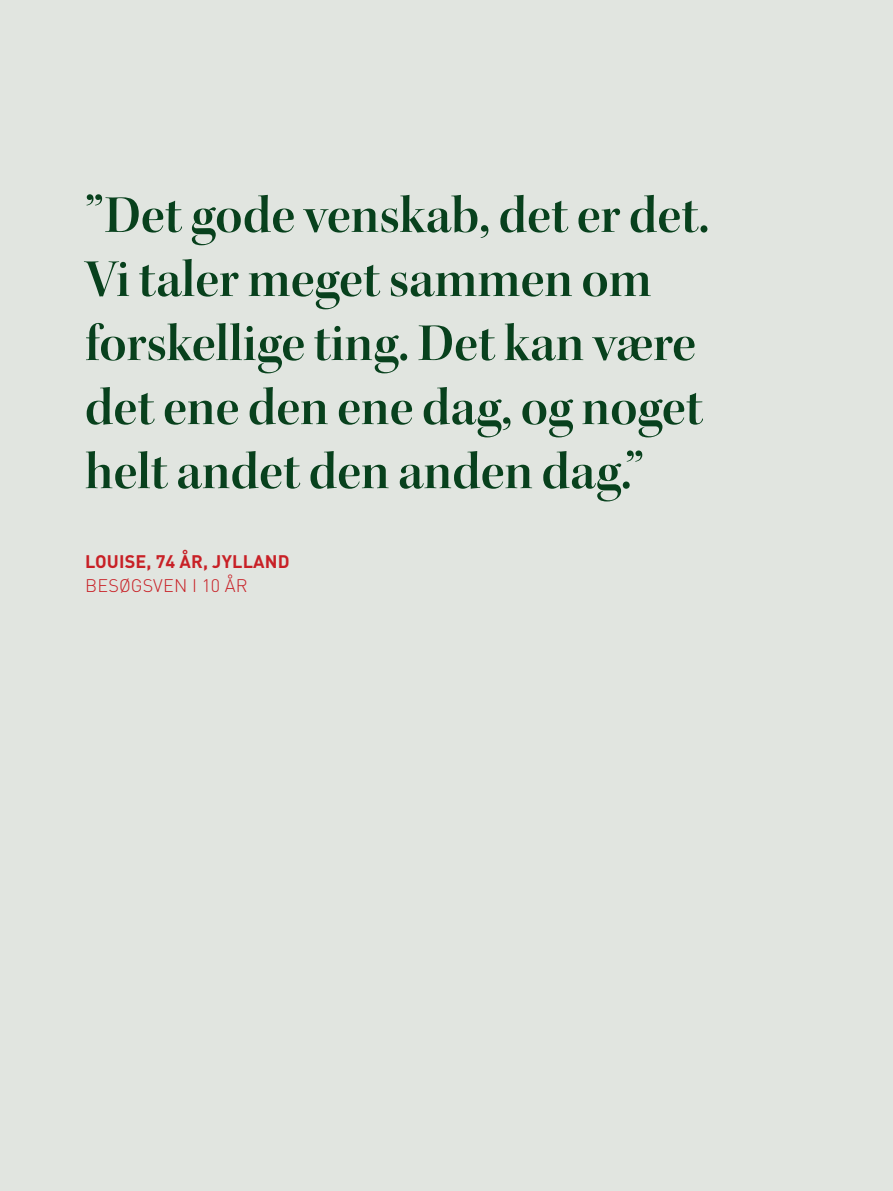
<style>
.page{position:relative;width:893px;height:1191px;background:#e1e5e0}
.page>*{position:absolute;margin:0;border:0;box-sizing:border-box;transform-origin:0 0}
.t1{font:53.7px/64.1px "Kepler Std Semibold Disp";letter-spacing:.005em;color:#08411d}
.t2{font:700 18px "DINOT";letter-spacing:.01em;color:#c82026}
.t3{font:300 18px "DINOT";letter-spacing:.01em;color:#c82026}
</style>
<div class="page">
<p class="t1" style="left:85px;top:184px;width:626px">”Det gode venskab, det er det.<br>Vi taler meget sammen om forskellige ting. Det kan være det ene den ene dag, og noget helt andet den anden dag.”</p>
<p class="t2" style="left:85px;top:550px;width:206px">LOUISE, 74 ÅR, JYLLAND</p>
<p class="t3" style="left:85px;top:574px;width:164px">BESØGSVEN I 10 ÅR</p>
</div>
